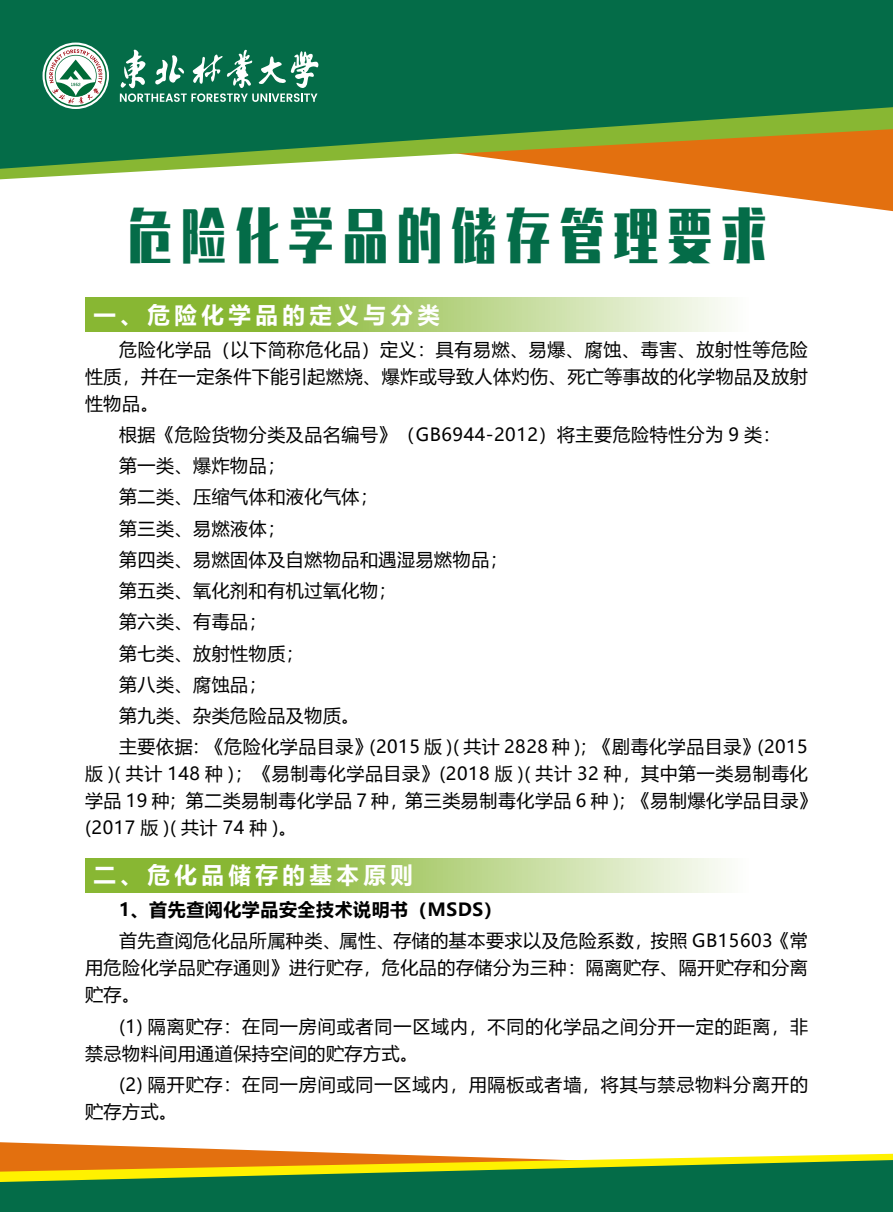
<style>
.page{position:relative;width:893px;height:1212px;background:#fff}
.page>*{position:absolute;margin:0;border:0;box-sizing:border-box;transform-origin:0 0}
.t1{font:58.5px "Zhenyan GB";letter-spacing:.2em;color:#046c48;scale:.77 1}
.t2{font:700 22.5px "Microsoft Ya Hei";letter-spacing:.2em;color:#fff}
.t3{font:18px/31.2px "Microsoft Ya Hei";letter-spacing:.03em;color:#000;text-align:justify}
.t4{font:18px/27px "Microsoft Ya Hei";letter-spacing:.05em;color:#000}
.t5{font:700 18px "Microsoft Ya Hei";letter-spacing:.03em;color:#000}
</style>
<div class="page">
<svg style="left:658px;top:180px;width:235px;height:32px"></svg>
<svg style="left:0;top:1142px;width:342px;height:11px"></svg>
<svg style="left:0;top:170px;width:893px;height:10px"></svg>
<svg style="left:0;top:1153px;width:893px;height:7px"></svg>
<svg style="left:0;top:0;width:893px;height:170px;background:#2a7745"></svg>
<svg style="left:0;top:1160px;width:893px;height:52px;background:#377e39"></svg>
<svg style="left:43px;top:43px;width:66px;height:66px"></svg>
<svg style="left:120px;top:48px;width:198px;height:54px"></svg>
<svg style="left:45px;top:45px;width:62px;height:62px"></svg>
<svg style="left:85px;top:298px;width:641px;height:34px;background:#afcf77"></svg>
<svg style="left:85px;top:858px;width:641px;height:34px;background:#afcf77"></svg>
<h1 class="t1" style="left:127px;top:200px;width:831px">危险化学品的储存管理要求</h1>
<p class="t2" style="left:94px;top:299px;width:348px">一、危险化学品的定义与分类</p>
<p class="t3" style="left:85px;top:335px;width:724px;line-height:27px;text-indent:34px">危险化学品（以下简称危化品）定义：具有易燃、易爆、腐蚀、毒害、放射性等危险性质，并在一定条件下能引起燃烧、爆炸或导致人体灼伤、死亡等事故的化学物品及放射性物品。</p>
<p class="t3" style="left:119px;top:418px;width:690px;text-align:left">根据《危险货物分类及品名编号》（GB6944-2012）将主要危险特性分为 9 类：<br>第一类、爆炸物品；<br>第二类、压缩气体和液化气体；<br>第三类、易燃液体；<br>第四类、易燃固体及自燃物品和遇湿易燃物品；<br>第五类、氧化剂和有机过氧化物；<br>第六类、有毒品；<br>第七类、放射性物质；<br>第八类、腐蚀品；<br>第九类、杂类危险品及物质。<br>主要依据：《危险化学品目录》(2015 版 )( 共计 2828 种 )；《剧毒化学品目录》(2015</p>
<p class="t3" style="left:85px;top:760px;width:733px;line-height:27px;text-align:left">版 )( 共计 148 种 )；《易制毒化学品目录》(2018 版 )( 共计 32 种，其中第一类易制毒化学品 19 种；第二类易制毒化学品 7 种，第三类易制毒化学品 6 种 )；《易制爆化学品目录》(2017 版 )( 共计 74 种 )。</p>
<p class="t2" style="left:94px;top:859px;width:321px">二、危化品储存的基本原则</p>
<p class="t5" style="left:119px;top:897px;width:384px">1、首先查阅化学品安全技术说明书（MSDS）</p>
<p class="t3" style="left:85px;top:927px;width:724px;line-height:27px;text-indent:34px">首先查阅危化品所属种类、属性、存储的基本要求以及危险系数，按照 GB15603《常用危险化学品贮存通则》进行贮存，危化品的存储分为三种：隔离贮存、隔开贮存和分离贮存。</p>
<p class="t4" style="left:85px;top:1012px;width:724px;text-indent:34px">(1) 隔离贮存：在同一房间或者同一区域内，不同的化学品之间分开一定的距离，非禁忌物料间用通道保持空间的贮存方式。</p>
<p class="t4" style="left:85px;top:1070px;width:724px;text-indent:34px">(2) 隔开贮存：在同一房间或同一区域内，用隔板或者墙，将其与禁忌物料分离开的贮存方式。</p>
</div>
